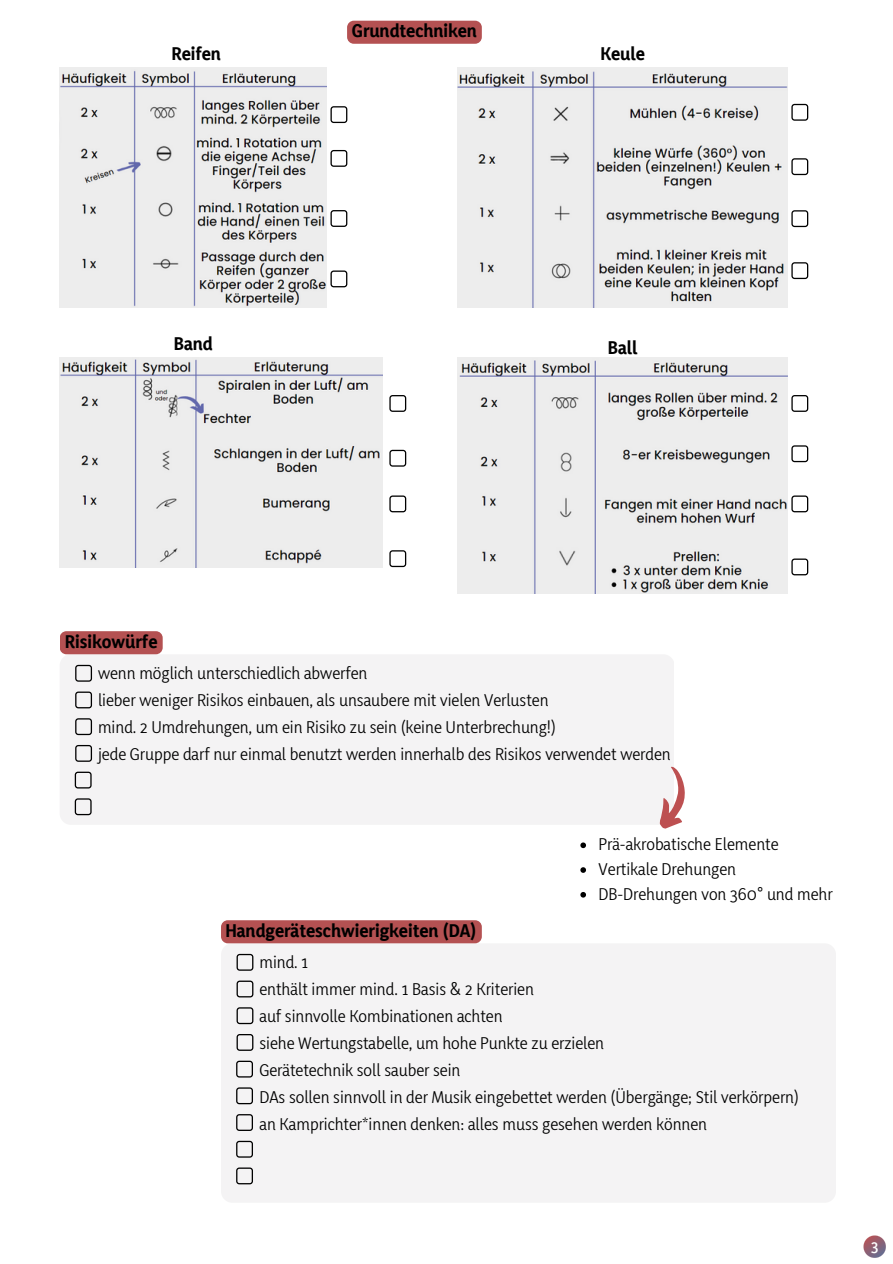
<style>
.page{position:relative;width:893px;height:1264px;background:#fff}
.page>*{position:absolute;margin:0;border:0;box-sizing:border-box;transform-origin:0 0}
.t1{font:19.5px "Yaldevi Colombo Bold 1";color:#000}
.t2{font:18px/27px "Yaldevi Colombo";color:#000}
.t3{font:600 16.5px "Yaldevi Colombo";color:#fff}
</style>
<div class="page">
<svg style="left:863px;top:1235px;width:22px;height:22px"></svg>
<img style="left:60px;top:67px;width:266px;height:241px">
<img style="left:457px;top:67px;width:330px;height:241px">
<img style="left:60px;top:357px;width:322px;height:210px">
<img style="left:457px;top:357px;width:330px;height:236px">
<div style="left:347px;top:21px;width:134px;height:23px;background:#b45152;border-radius:7px"></div>
<svg style="left:330px;top:106px;width:17px;height:17px"></svg>
<svg style="left:330px;top:270px;width:17px;height:17px"></svg>
<svg style="left:330px;top:210px;width:17px;height:17px"></svg>
<svg style="left:330px;top:150px;width:17px;height:17px"></svg>
<svg style="left:791px;top:262px;width:17px;height:17px"></svg>
<svg style="left:791px;top:210px;width:17px;height:17px"></svg>
<svg style="left:791px;top:158px;width:17px;height:17px"></svg>
<svg style="left:791px;top:104px;width:17px;height:17px"></svg>
<svg style="left:389px;top:395px;width:17px;height:17px"></svg>
<svg style="left:389px;top:450px;width:17px;height:16px"></svg>
<svg style="left:389px;top:550px;width:17px;height:17px"></svg>
<svg style="left:389px;top:495px;width:17px;height:17px"></svg>
<svg style="left:791px;top:395px;width:17px;height:17px"></svg>
<svg style="left:791px;top:445px;width:17px;height:17px"></svg>
<svg style="left:791px;top:495px;width:17px;height:17px"></svg>
<svg style="left:791px;top:558px;width:17px;height:17px"></svg>
<div style="left:60px;top:654px;width:614px;height:170px;background:#f4f3f4;border-radius:11px"></div>
<div style="left:60px;top:631px;width:102px;height:23px;background:#b45152;border-radius:7px"></div>
<svg style="left:75px;top:665px;width:17px;height:16px"></svg>
<svg style="left:75px;top:745px;width:17px;height:16px"></svg>
<svg style="left:75px;top:718px;width:17px;height:17px"></svg>
<svg style="left:75px;top:691px;width:17px;height:17px"></svg>
<svg style="left:75px;top:771px;width:17px;height:17px"></svg>
<svg style="left:580px;top:842px;width:6px;height:6px"></svg>
<svg style="left:580px;top:867px;width:6px;height:5px"></svg>
<svg style="left:580px;top:892px;width:6px;height:5px"></svg>
<svg style="left:75px;top:798px;width:17px;height:17px"></svg>
<svg style="left:659px;top:766px;width:26px;height:63px"></svg>
<div style="left:221px;top:943px;width:614px;height:259px;background:#f4f3f4;border-radius:11px"></div>
<div style="left:221px;top:920px;width:261px;height:23px;background:#b45152;border-radius:7px"></div>
<svg style="left:236px;top:953px;width:17px;height:17px"></svg>
<svg style="left:236px;top:1034px;width:17px;height:16px"></svg>
<svg style="left:236px;top:1007px;width:17px;height:17px"></svg>
<svg style="left:236px;top:980px;width:17px;height:17px"></svg>
<svg style="left:236px;top:1060px;width:17px;height:17px"></svg>
<svg style="left:236px;top:1087px;width:17px;height:17px"></svg>
<svg style="left:236px;top:1114px;width:17px;height:16px"></svg>
<svg style="left:236px;top:1140px;width:17px;height:17px"></svg>
<svg style="left:236px;top:1167px;width:17px;height:17px"></svg>
<p class="t1" style="left:352px;top:18px;width:126px">Grundtechniken</p>
<p class="t1" style="left:171px;top:41px;width:51px">Reifen</p>
<p class="t1" style="left:600px;top:41px;width:46px">Keule</p>
<p class="t1" style="left:174px;top:331px;width:40px">Band</p>
<p class="t1" style="left:607px;top:335px;width:31px">Ball</p>
<p class="t1" style="left:65px;top:629px;width:94px">Risikowürfe</p>
<p class="t2" style="left:98px;top:660px;width:574px">wenn möglich unterschiedlich abwerfen<br>lieber weniger Risikos einbauen, als unsaubere mit vielen Verlusten<br>mind. 2 Umdrehungen, um ein Risiko zu sein (keine Unterbrechung!)<br>jede Gruppe darf nur einmal benutzt werden innerhalb des Risikos verwendet werden</p>
<p class="t1" style="left:225px;top:918px;width:252px">Handgeräteschwierigkeiten (DA)</p>
<p class="t2" style="left:598px;top:832px;width:235px;line-height:24.8px">Prä-akrobatische Elemente<br>Vertikale Drehungen<br>DB-Drehungen von 360° und mehr</p>
<p class="t2" style="left:259px;top:949px;width:541px">mind. 1<br>enthält immer mind. 1 Basis &amp; 2 Kriterien<br>auf sinnvolle Kombinationen achten<br>siehe Wertungstabelle, um hohe Punkte zu erzielen<br>Gerätetechnik soll sauber sein<br>DAs sollen sinnvoll in der Musik eingebettet werden (Übergänge; Stil verkörpern) an Kamprichter*innen denken: alles muss gesehen werden können</p>
<p class="t3" style="left:871px;top:1235px;width:9px">3</p>
</div>
